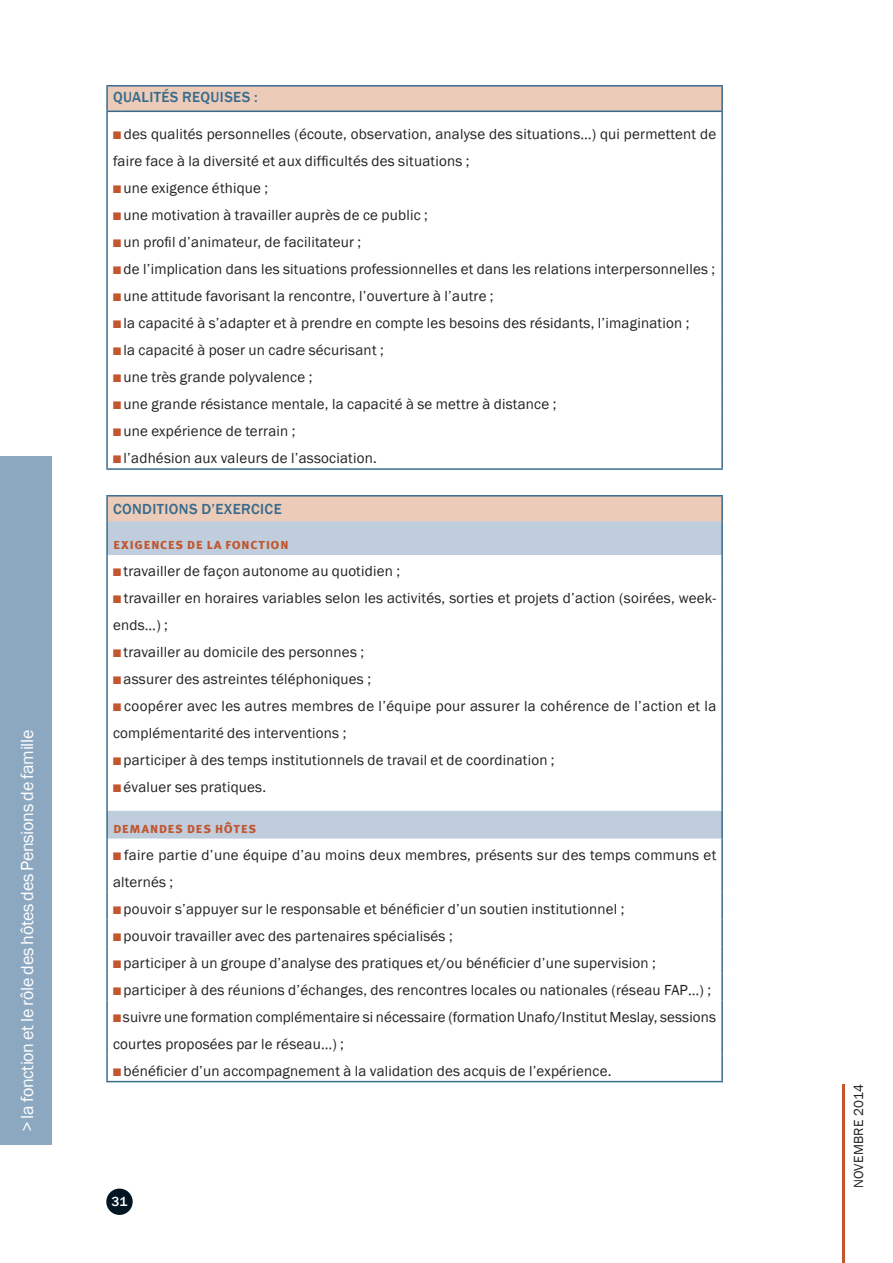
<style>
.page{position:relative;width:893px;height:1263px;background:#fff}
.page>*{position:absolute;margin:0;border:0;box-sizing:border-box;transform-origin:0 0}
.t1{font:18px "Franklin Gothic";letter-spacing:-.015em;color:#fff}
.t2{font:15px/27px "Franklin Gothic";letter-spacing:.015em;color:#231f20}
.t3{font:500 15px "Franklin Gothic";letter-spacing:.025em;color:#376b8d}
.t4{font:15px "Meta Plus Bold Caps";letter-spacing:.025em;color:#c2562e}
.t5{font:13.5px "Franklin Gothic";letter-spacing:.025em;color:#231f20}
.t6{font:500 13.5px "Franklin Gothic";color:#fff}
.s1{font-family:"Monotype Sorts";font-size:10.5px;color:#c2562e}
</style>
<div class="page">
<div style="left:0;top:456px;width:51px;height:689px;background:#8ca8c1"></div>
<hr style="left:842px;top:1084px;width:3px;height:179px;background:#c2562e">
<div style="left:106px;top:1188px;width:27px;height:27px;background:#011622;border-radius:50%"></div>
<div style="left:107px;top:86px;width:615px;height:25px;background:#ecccb8"></div>
<hr style="left:106px;top:85px;width:617px;height:2px;background:#376b8d">
<hr style="left:106px;top:87px;width:2px;height:24px;background:#376b8d">
<hr style="left:721px;top:87px;width:2px;height:24px;background:#376b8d">
<hr style="left:106px;top:111px;width:617px;height:1px;background:#376b8d">
<hr style="left:106px;top:112px;width:2px;height:60px;background:#376b8d">
<hr style="left:721px;top:112px;width:2px;height:60px;background:#376b8d">
<hr style="left:106px;top:172px;width:2px;height:27px;background:#376b8d">
<hr style="left:721px;top:172px;width:2px;height:27px;background:#376b8d">
<hr style="left:106px;top:199px;width:2px;height:27px;background:#376b8d">
<hr style="left:721px;top:199px;width:2px;height:27px;background:#376b8d">
<hr style="left:106px;top:226px;width:2px;height:27px;background:#376b8d">
<hr style="left:721px;top:226px;width:2px;height:27px;background:#376b8d">
<hr style="left:106px;top:253px;width:2px;height:27px;background:#376b8d">
<hr style="left:721px;top:253px;width:2px;height:27px;background:#376b8d">
<hr style="left:106px;top:280px;width:2px;height:27px;background:#376b8d">
<hr style="left:721px;top:280px;width:2px;height:27px;background:#376b8d">
<hr style="left:106px;top:307px;width:2px;height:27px;background:#376b8d">
<hr style="left:721px;top:307px;width:2px;height:27px;background:#376b8d">
<hr style="left:106px;top:334px;width:2px;height:27px;background:#376b8d">
<hr style="left:721px;top:334px;width:2px;height:27px;background:#376b8d">
<hr style="left:106px;top:361px;width:2px;height:27px;background:#376b8d">
<hr style="left:721px;top:361px;width:2px;height:27px;background:#376b8d">
<hr style="left:106px;top:388px;width:2px;height:27px;background:#376b8d">
<hr style="left:721px;top:388px;width:2px;height:27px;background:#376b8d">
<hr style="left:106px;top:415px;width:2px;height:27px;background:#376b8d">
<hr style="left:721px;top:415px;width:2px;height:27px;background:#376b8d">
<hr style="left:106px;top:442px;width:2px;height:26px;background:#376b8d">
<hr style="left:721px;top:442px;width:2px;height:26px;background:#376b8d">
<hr style="left:106px;top:468px;width:617px;height:2px;background:#376b8d">
<div style="left:107px;top:496px;width:615px;height:25px;background:#ecccb8"></div>
<svg style="left:108px;top:521px;width:613px;height:317px"></svg>
<hr style="left:106px;top:495px;width:617px;height:1px;background:#376b8d">
<hr style="left:106px;top:496px;width:2px;height:25px;background:#376b8d">
<hr style="left:721px;top:496px;width:2px;height:25px;background:#376b8d">
<hr style="left:106px;top:521px;width:2px;height:34px;background:#376b8d">
<hr style="left:721px;top:521px;width:2px;height:34px;background:#376b8d">
<hr style="left:106px;top:555px;width:2px;height:27px;background:#376b8d">
<hr style="left:721px;top:555px;width:2px;height:27px;background:#376b8d">
<hr style="left:106px;top:582px;width:2px;height:54px;background:#376b8d">
<hr style="left:721px;top:582px;width:2px;height:54px;background:#376b8d">
<hr style="left:106px;top:636px;width:2px;height:27px;background:#376b8d">
<hr style="left:721px;top:636px;width:2px;height:27px;background:#376b8d">
<hr style="left:106px;top:663px;width:2px;height:27px;background:#376b8d">
<hr style="left:721px;top:663px;width:2px;height:27px;background:#376b8d">
<hr style="left:106px;top:690px;width:2px;height:54px;background:#376b8d">
<hr style="left:721px;top:690px;width:2px;height:54px;background:#376b8d">
<hr style="left:106px;top:744px;width:2px;height:27px;background:#376b8d">
<hr style="left:721px;top:744px;width:2px;height:27px;background:#376b8d">
<hr style="left:106px;top:771px;width:2px;height:27px;background:#376b8d">
<hr style="left:721px;top:771px;width:2px;height:27px;background:#376b8d">
<svg style="left:106px;top:798px;width:2px;height:13px"></svg>
<svg style="left:721px;top:798px;width:2px;height:13px"></svg>
<hr style="left:106px;top:811px;width:2px;height:27px;background:#376b8d">
<hr style="left:721px;top:811px;width:2px;height:27px;background:#376b8d">
<hr style="left:106px;top:838px;width:2px;height:54px;background:#376b8d">
<hr style="left:721px;top:838px;width:2px;height:54px;background:#376b8d">
<hr style="left:106px;top:892px;width:2px;height:27px;background:#376b8d">
<hr style="left:721px;top:892px;width:2px;height:27px;background:#376b8d">
<hr style="left:106px;top:919px;width:2px;height:27px;background:#376b8d">
<hr style="left:721px;top:919px;width:2px;height:27px;background:#376b8d">
<hr style="left:106px;top:946px;width:2px;height:27px;background:#376b8d">
<hr style="left:721px;top:946px;width:2px;height:27px;background:#376b8d">
<hr style="left:106px;top:973px;width:2px;height:27px;background:#376b8d">
<hr style="left:721px;top:973px;width:2px;height:27px;background:#376b8d">
<hr style="left:106px;top:1000px;width:2px;height:54px;background:#376b8d">
<hr style="left:721px;top:1000px;width:2px;height:54px;background:#376b8d">
<hr style="left:106px;top:1054px;width:2px;height:27px;background:#376b8d">
<hr style="left:721px;top:1054px;width:2px;height:27px;background:#376b8d">
<hr style="left:106px;top:1081px;width:617px;height:1px;background:#376b8d">
<p class="t1" style="left:16px;top:1132px;width:404px;rotate:-90deg">&gt; la fonction et le rôle des hôtes des Pensions de famille</p>
<p class="t3" style="left:113px;top:88px;width:146px">QUALITÉS REQUISES :</p>
<p class="t2" style="left:113px;top:121px;width:605px"><span class="s1">N</span> des qualités personnelles (écoute, observation, analyse des situations…) qui permettent de faire face à la diversité et aux difficultés des situations ;<br><span class="s1">N</span> une exigence éthique ;<br><span class="s1">N</span> une motivation à travailler auprès de ce public ;<br><span class="s1">N</span> un profil d’animateur, de facilitateur ;<br><span class="s1">N</span> de l’implication dans les situations professionnelles et dans les relations interpersonnelles ; <span class="s1">N</span> une attitude favorisant la rencontre, l’ouverture à l’autre ;<br><span class="s1">N</span> la capacité à s’adapter et à prendre en compte les besoins des résidants, l’imagination ;<br><span class="s1">N</span> la capacité à poser un cadre sécurisant ;<br><span class="s1">N</span> une très grande polyvalence ;<br><span class="s1">N</span> une grande résistance mentale, la capacité à se mettre à distance ;<br><span class="s1">N</span> une expérience de terrain ;<br><span class="s1">N</span> l’adhésion aux valeurs de l’association.</p>
<p class="t3" style="left:113px;top:499px;width:170px">CONDITIONS D’EXERCICE</p>
<p class="t4" style="left:113px;top:535px;width:177px">exigences de la fonction</p>
<p class="t2" style="left:113px;top:558px;width:605px"><span class="s1">N</span> travailler de façon autonome au quotidien ;<br><span class="s1">N</span> travailler en horaires variables selon les activités, sorties et projets d’action (soirées, week&shy;ends…) ;<br><span class="s1">N</span> travailler au domicile des personnes ;<br><span class="s1">N</span> assurer des astreintes téléphoniques ;<br><span class="s1">N</span> coopérer avec les autres membres de l’équipe pour assurer la cohérence de l’action et la complémentarité des interventions ;<br><span class="s1">N</span> participer à des temps institutionnels de travail et de coordination ;<br><span class="s1">N</span> évaluer ses pratiques.</p>
<p class="t4" style="left:113px;top:819px;width:145px">demandes des hôtes</p>
<p class="t2" style="left:113px;top:841px;width:605px"><span class="s1">N</span> faire partie d’une équipe d’au moins deux membres, présents sur des temps communs et alternés ;<br><span class="s1">N</span> pouvoir s’appuyer sur le responsable et bénéficier d’un soutien institutionnel ;<br><span class="s1">N</span> pouvoir travailler avec des partenaires spécialisés ;<br><span class="s1">N</span> participer à un groupe d’analyse des pratiques et/ou bénéficier d’une supervision ;<br><span class="s1">N</span> participer à des réunions d’échanges, des rencontres locales ou nationales (réseau FAP…) ; <span class="s1">N</span> suivre une formation complémentaire si nécessaire (formation Unafo/Institut Meslay, sessions courtes proposées par le réseau…) ;<br><span class="s1">N</span> bénéficier d’un accompagnement à la validation des acquis de l’expérience.</p>
<p class="t6" style="left:112px;top:1193px;width:17px">31</p>
<p class="t5" style="left:850px;top:1188px;width:105px;rotate:-90deg">NOVEMBRE 2014</p>
</div>
